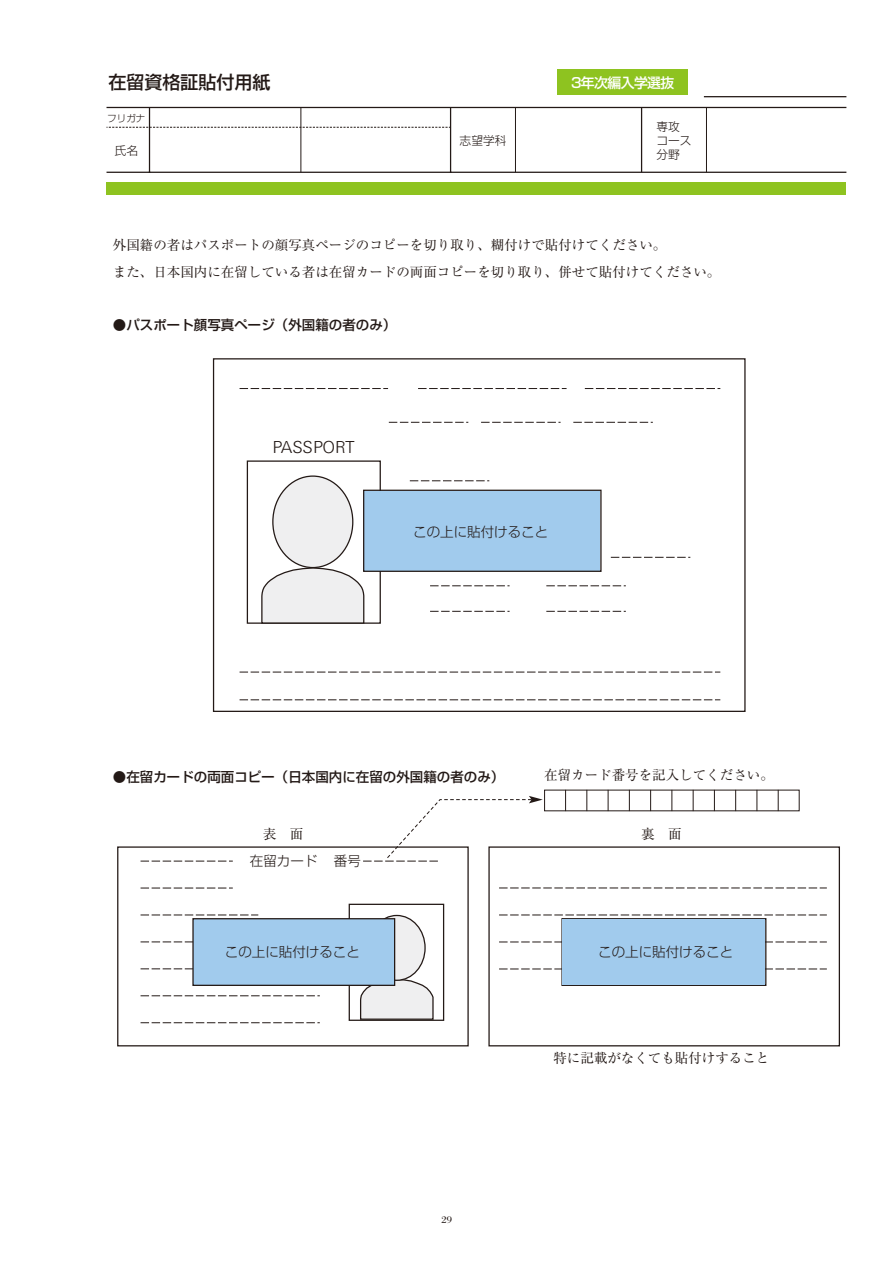
<style>
.page{position:relative;width:893px;height:1263px;background:#fff}
.page>*{position:absolute;margin:0;border:0;box-sizing:border-box;transform-origin:0 0}
.t1{font:500 18px "Shin Go";color:#231916}
.t2{font:300 17.1px "Univers BQ";letter-spacing:.02em;color:#231916}
.t3{font:500 13.8px "Shin Go";letter-spacing:-.04em;color:#fff}
.t4{font:13.5px/26.5px "Ryumin";color:#231916}
.t5{font:500 13.5px "Shin Go";color:#231916}
.t6{font:300 13.5px "Shin Go";color:#231916}
.t7{font:300 11.7px/14px "Shin Go";color:#231916}
.t8{font:10.5px "Bodoni BT";color:#231916}
.t9{font:300 9.6px "Shin Go";color:#231916}
</style>
<div class="page">
<hr style="left:107px;top:107px;width:739px;height:1px;background:#231916">
<svg style="left:107px;top:127px;width:343px;height:1px"></svg>
<hr style="left:107px;top:172px;width:739px;height:1px;background:#231916">
<hr style="left:704px;top:96px;width:142px;height:1px;background:#231916">
<hr style="left:149px;top:107px;width:1px;height:65px;background:#231916">
<hr style="left:450px;top:107px;width:1px;height:65px;background:#231916">
<hr style="left:300px;top:107px;width:1px;height:65px;background:#231916">
<hr style="left:515px;top:107px;width:1px;height:65px;background:#231916">
<hr style="left:641px;top:107px;width:1px;height:65px;background:#231916">
<hr style="left:706px;top:107px;width:1px;height:65px;background:#231916">
<div style="left:107px;top:182px;width:739px;height:13px;background:#8ec320"></div>
<div style="left:557px;top:69px;width:131px;height:26px;background:#8ec320"></div>
<svg style="left:117px;top:358px;width:723px;height:688px"></svg>
<svg style="left:418px;top:388px;width:149px;height:1px"></svg>
<svg style="left:585px;top:388px;width:135px;height:1px"></svg>
<svg style="left:240px;top:388px;width:148px;height:1px"></svg>
<svg style="left:240px;top:672px;width:480px;height:1px"></svg>
<svg style="left:573px;top:422px;width:80px;height:1px"></svg>
<svg style="left:481px;top:422px;width:80px;height:1px"></svg>
<svg style="left:389px;top:422px;width:79px;height:1px"></svg>
<svg style="left:410px;top:480px;width:79px;height:1px"></svg>
<svg style="left:611px;top:557px;width:79px;height:1px"></svg>
<svg style="left:546px;top:585px;width:80px;height:1px"></svg>
<svg style="left:430px;top:585px;width:80px;height:1px"></svg>
<svg style="left:546px;top:611px;width:80px;height:1px"></svg>
<svg style="left:430px;top:611px;width:80px;height:1px"></svg>
<svg style="left:240px;top:699px;width:480px;height:1px"></svg>
<svg style="left:141px;top:861px;width:92px;height:1px"></svg>
<svg style="left:141px;top:888px;width:92px;height:1px"></svg>
<svg style="left:141px;top:914px;width:117px;height:1px"></svg>
<svg style="left:499px;top:914px;width:328px;height:1px"></svg>
<svg style="left:499px;top:941px;width:328px;height:1px"></svg>
<svg style="left:499px;top:968px;width:328px;height:1px"></svg>
<svg style="left:141px;top:941px;width:52px;height:1px"></svg>
<svg style="left:141px;top:968px;width:52px;height:1px"></svg>
<svg style="left:141px;top:995px;width:179px;height:1px"></svg>
<svg style="left:141px;top:1022px;width:179px;height:1px"></svg>
<svg style="left:499px;top:887px;width:328px;height:1px"></svg>
<div style="left:563px;top:919px;width:202px;height:65px;background:#a1cbed"></div>
<svg style="left:565px;top:790px;width:1px;height:21px"></svg>
<svg style="left:587px;top:790px;width:1px;height:21px"></svg>
<svg style="left:608px;top:790px;width:1px;height:21px"></svg>
<svg style="left:629px;top:790px;width:1px;height:21px"></svg>
<svg style="left:650px;top:790px;width:1px;height:21px"></svg>
<svg style="left:672px;top:790px;width:1px;height:21px"></svg>
<svg style="left:693px;top:790px;width:1px;height:21px"></svg>
<svg style="left:714px;top:790px;width:1px;height:21px"></svg>
<svg style="left:735px;top:790px;width:1px;height:21px"></svg>
<svg style="left:757px;top:790px;width:1px;height:21px"></svg>
<svg style="left:778px;top:790px;width:1px;height:21px"></svg>
<svg style="left:363px;top:796px;width:180px;height:66px"></svg>
<h1 class="t1" style="left:109px;top:70px;width:163px">在留資格証貼付用紙</h1>
<p class="t9" style="left:107px;top:112px;width:40px">フリガナ</p>
<p class="t7" style="left:115px;top:143px;width:25px">氏名</p>
<p class="t7" style="left:460px;top:133px;width:48px">志望学科</p>
<p class="t3" style="left:571px;top:74px;width:105px">3年次編入学選抜</p>
<p class="t7" style="left:656px;top:119px;width:37px">専攻コース分野</p>
<p class="t4" style="left:113px;top:232px;width:609px">外国籍の者はパスポートの顔写真ページのコピーを切り取り、糊付けで貼付けてください。<br>また、日本国内に在留している者は在留カードの両面コピーを切り取り、併せて貼付けてください。</p>
<p class="t5" style="left:113px;top:316px;width:285px">●パスポート顔写真ページ（外国籍の者のみ）</p>
<p class="t2" style="left:273px;top:438px;width:83px">PASSPORT</p>
<p class="t6" style="left:413px;top:523px;width:136px">この上に貼付けること</p>
<p class="t5" style="left:113px;top:768px;width:393px">●在留カードの両面コピー（日本国内に在留の外国籍の者のみ）</p>
<p class="t4" style="left:544px;top:761px;width:231px">在留カード番号を記入してください。</p>
<p class="t4" style="left:263px;top:820px;width:42px">表　面</p>
<p class="t4" style="left:641px;top:820px;width:42px">裏　面</p>
<p class="t6" style="left:250px;top:852px;width:112px">在留カード 番号</p>
<p class="t6" style="left:225px;top:943px;width:136px">この上に貼付けること</p>
<p class="t8" style="left:441px;top:1213px;width:12px">29</p>
<p class="t6" style="left:598px;top:943px;width:136px">この上に貼付けること</p>
<p class="t4" style="left:553px;top:1045px;width:218px">特に記載がなくても貼付けすること</p>
</div>
